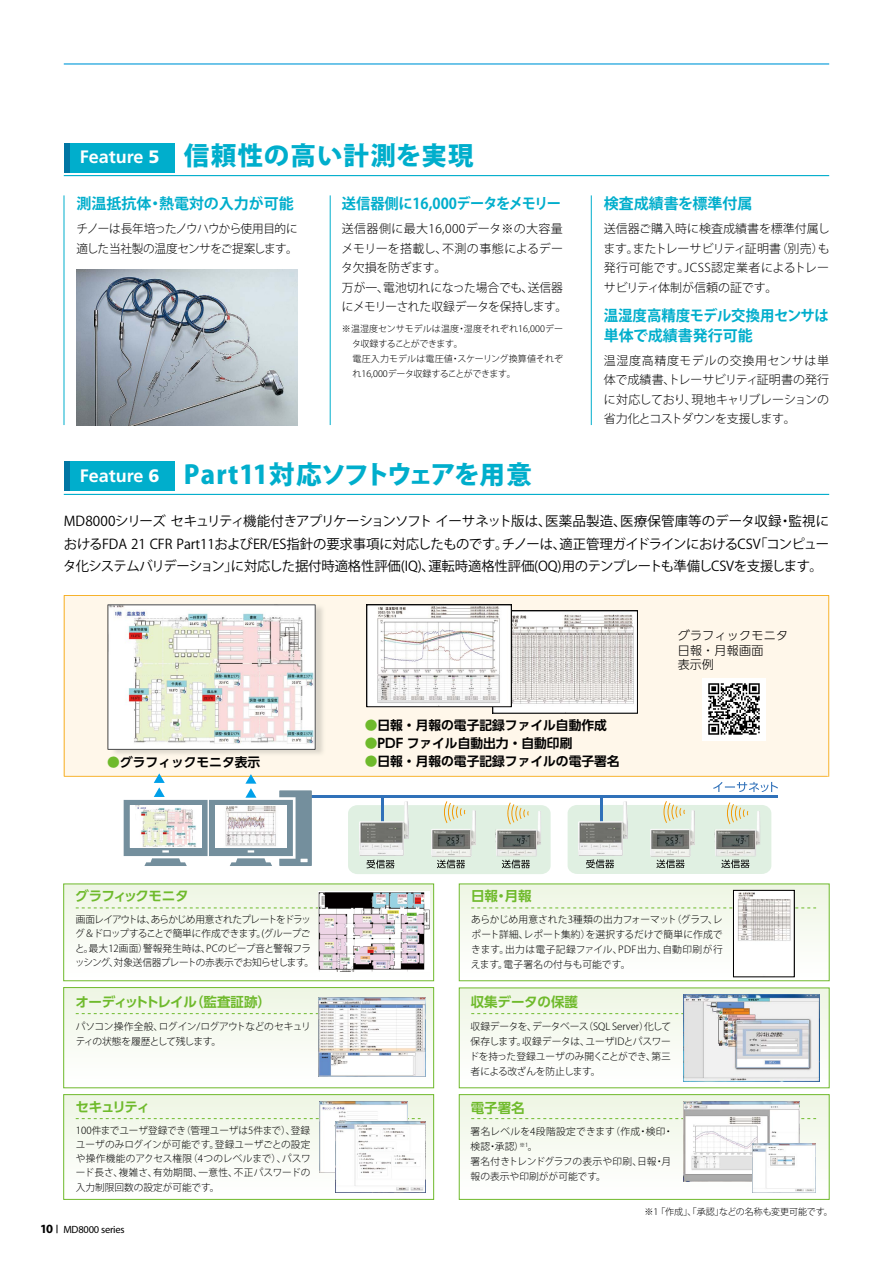
<style>
.page{position:relative;width:893px;height:1263px;background:#fff}
.page>*{position:absolute;margin:0;border:0;box-sizing:border-box;transform-origin:0 0}
.t1{font:800 25.5px "Koz Go Pr 6 N";letter-spacing:-.015em;color:#00aecc}
.t2{font:800 25.5px "Koz Go Pr 6 N";letter-spacing:.04em;color:#00aecc}
.t3{font:700 15px/19.5px "Koz Go Pr 6 N";color:#00aecc;scale:.96 1}
.t4{font:700 15px "Koz Go Pr 6 N";color:#00aecc}
.t5{font:700 15px "Koz Go Pr 6 N";letter-spacing:-.03em;color:#00aecc;scale:.95 1}
.t6{font:13.5px/22.5px "Koz Go Pr 6 N";letter-spacing:-.01em;color:#000;text-align:justify}
.t7{font:700 13.5px "UD Shin Go Pro De";letter-spacing:-.045em;color:#6fba2c}
.t8{font:700 13.5px "UD Shin Go Pro De";letter-spacing:-.02em;color:#6fba2c}
.t9{font:700 13.5px "UD Shin Go Pro De";letter-spacing:-.05em;color:#6fba2c}
.t10{font:700 13.5px "UD Shin Go Pro De";color:#6fba2c}
.t11{font:700 12.75px "UD Shin Go Pro De";color:#000}
.t12{font:300 12px/19.5px "Koz Go Pr 6 N";letter-spacing:-.02em;color:#000;text-align:justify}
.t13{font:300 12px/19.5px "Koz Go Pr 6 N";color:#000}
.t14{font:300 12px/19.5px "Koz Go Pr 6 N";letter-spacing:-.04em;color:#000}
.t15{font:300 12px/14.4px "UD Shin Go Pro";letter-spacing:.025em;color:#000}
.t16{font:10.5px "Myriad Pro";letter-spacing:-.02em;color:#000}
.t17{font:300 9.75px/15px "Koz Go Pr 6 N";letter-spacing:-.01em;color:#000;text-align:justify}
.t18{font:300 9.75px/14.2px "Koz Go Pr 6 N";letter-spacing:-.045em;color:#000}
.t19{font:300 9px/15px "Koz Go Pr 6 N";color:#000}
.t20{font:300 9px "Koz Go Pro";color:#000}
.s1{font-family:"Frutiger LT Std";font-weight:700;font-size:18px;color:#fff}
.s2{font-family:"Frutiger LT Std";font-weight:900;font-size:18px;color:#fff}
.s3{color:#6fba2c}
.s4{font-weight:700;font-size:12.6px}
</style>
<div class="page">
<div style="left:64px;top:143px;width:110px;height:29px;background:#00aecc"></div>
<div style="left:64px;top:143px;width:6px;height:29px;background:#0076a3"></div>
<hr style="left:64px;top:175px;width:765px;height:1px;background:#00aecc">
<div style="left:64px;top:461px;width:110px;height:30px;background:#00aecc"></div>
<div style="left:64px;top:461px;width:6px;height:30px;background:#0076a3"></div>
<hr style="left:64px;top:494px;width:765px;height:1px;background:#00aecc">
<hr style="left:64px;top:63px;width:765px;height:2px;background:#0099d9">
<div style="left:64px;top:884px;width:370px;height:97px;background:linear-gradient(to bottom,#ecf5e1,#fff)"></div>
<div style="left:64px;top:883px;width:370px;height:98px;border:1px solid #6fba2c"></div>
<div style="left:459px;top:1094px;width:370px;height:105px;background:linear-gradient(to bottom,#eef5e3,#fefeff)"></div>
<div style="left:459px;top:1094px;width:370px;height:106px;border:1px solid #6fba2c"></div>
<div style="left:64px;top:987px;width:370px;height:101px;background:linear-gradient(to right,#f7faf1,#f7fbf3)"></div>
<svg style="left:76px;top:1013px;width:242px;height:1px"></svg>
<div style="left:64px;top:987px;width:370px;height:101px;border:1px solid #6fba2c"></div>
<svg style="left:461px;top:989px;width:366px;height:93px"></svg>
<svg style="left:471px;top:1013px;width:212px;height:1px"></svg>
<img style="left:318px;top:997px;width:107px;height:79px">
<div style="left:64px;top:1094px;width:370px;height:105px;background:linear-gradient(to bottom,#eff6e4,#fdfdfe)"></div>
<svg style="left:76px;top:1118px;width:345px;height:1px"></svg>
<div style="left:64px;top:1094px;width:370px;height:106px;border:1px solid #6fba2c"></div>
<svg style="left:76px;top:907px;width:242px;height:1px"></svg>
<svg style="left:471px;top:1118px;width:345px;height:1px"></svg>
<img style="left:683px;top:995px;width:136px;height:86px">
<img style="left:684px;top:1101px;width:115px;height:80px">
<img style="left:753px;top:1143px;width:63px;height:49px">
<img style="left:320px;top:1102px;width:87px;height:71px">
<img style="left:335px;top:1121px;width:90px;height:71px">
<img style="left:318px;top:892px;width:111px;height:80px">
<div style="left:459px;top:884px;width:370px;height:97px;background:linear-gradient(to bottom,#eef5e4,#fff)"></div>
<div style="left:459px;top:883px;width:370px;height:98px;border:1px solid #6fba2c"></div>
<div style="left:64px;top:595px;width:765px;height:182px;background:#fff7ea"></div>
<hr style="left:302px;top:795px;width:476px;height:2px;background:#3071b9">
<svg style="left:348px;top:797px;width:203px;height:77px;background:#d8e6dc"></svg>
<img style="left:109px;top:602px;width:219px;height:157px">
<svg style="left:108px;top:604px;width:207px;height:146px"></svg>
<img style="left:702px;top:677px;width:64px;height:64px">
<svg style="left:568px;top:782px;width:210px;height:92px"></svg>
<hr style="left:600px;top:796px;width:2px;height:34px;background:#3071b9">
<svg style="left:124px;top:773px;width:188px;height:93px"></svg>
<svg style="left:367px;top:605px;width:270px;height:108px"></svg>
<div style="left:366px;top:604px;width:146px;height:103px;border:1px solid #000"></div>
<svg style="left:471px;top:890px;width:345px;height:87px"></svg>
<div style="left:733px;top:890px;width:62px;height:87px;border:1px solid #000"></div>
<img style="left:579px;top:801px;width:48px;height:55px">
<img style="left:431px;top:810px;width:45px;height:46px">
<img style="left:495px;top:809px;width:46px;height:47px">
<hr style="left:381px;top:796px;width:2px;height:34px;background:#3071b9">
<img style="left:359px;top:801px;width:49px;height:55px">
<img style="left:77px;top:269px;width:221px;height:156px">
<hr style="left:64px;top:195px;width:1px;height:230px;background:#00aecc">
<hr style="left:330px;top:195px;width:1px;height:230px;background:#00aecc">
<hr style="left:591px;top:195px;width:1px;height:230px;background:#00aecc">
<h1 class="t2" style="left:80px;top:141px;width:395px"><span class="s1">Feature</span> <span class="s2">5</span> 信頼性の高い計測を実現</h1>
<h2 class="t4" style="left:77px;top:195px;width:219px">測温抵抗体・熱電対の入力が可能</h2>
<p class="t14" style="left:76px;top:219px;width:223px">チノーは長年培ったノウハウから使用目的に適した当社製の温度センサをご提案します。</p>
<h2 class="t5" style="left:342px;top:195px;width:232px">送信器側に16,000データをメモリー</h2>
<p class="t13" style="left:341px;top:219px;width:228px">送信器側に最大16,000データ※の大容量メモリーを搭載し、不測の事態によるデータ欠損を防ぎます。<br>万が一、電池切れになった場合でも、送信器にメモリーされた収録データを保持します。</p>
<p class="t19" style="left:352px;top:322px;width:213px;text-indent:-10px">※温湿度センサモデルは温度・湿度それぞれ16,000データ収録することができます。<br>電圧入力モデルは電圧値・スケーリング換算値それぞれ16,000データ収録することができます。</p>
<h1 class="t1" style="left:80px;top:460px;width:454px"><span class="s1">Feature</span> <span class="s2">6</span> Part11対応ソフトウェアを用意</h1>
<h2 class="t4" style="left:604px;top:195px;width:150px">検査成績書を標準付属</h2>
<p class="t12" style="left:603px;top:219px;width:228px">送信器ご購入時に検査成績書を標準付属します。またトレーサビリティ証明書（別売）も発行可能です。JCSS認定業者によるトレーサビリティ体制が信頼の証です。</p>
<h2 class="t3" style="left:604px;top:306px;width:236px">温湿度高精度モデル交換用センサは単体で成績書発行可能</h2>
<p class="t12" style="left:604px;top:351px;width:227px">温湿度高精度モデルの交換用センサは単体で成績書、トレーサビリティ証明書の発行に対応しており、現地キャリブレーションの省力化とコストダウンを支援します。</p>
<h3 class="t6" style="left:63px;top:510px;width:768px">MD8000シリーズ セキュリティ機能付きアプリケーションソフト イーサネット版は、医薬品製造、医療保管庫等のデータ収録・監視におけるFDA 21 CFR Part11およびER/ES指針の要求事項に対応したものです。チノーは、適正管理ガイドラインにおけるCSV「コンピュータ化システムバリデーション」に対応した据付時適格性評価(IQ)、運転時適格性評価(OQ)用のテンプレートも準備しCSVを支援します。</h3>
<h3 class="t11" style="left:107px;top:752px;width:155px"><span class="s3">●</span>グラフィックモニタ表示</h3>
<h3 class="t9" style="left:75px;top:885px;width:115px">グラフィックモニタ</h3>
<p class="t18" style="left:75px;top:912px;width:240px">画面レイアウトは、あらかじめ用意されたプレートをドラッグ＆ドロップすることで簡単に作成できます。(グループごと。最大12画面）警報発生時は、PCのビープ音と警報フラッシング、対象送信器プレートの赤表示でお知らせします。</p>
<h3 class="t11" style="left:365px;top:714px;width:244px"><span class="s3">●</span>日報・月報の電子記録ファイル自動作成</h3>
<h3 class="t11" style="left:365px;top:732px;width:209px"><span class="s3">●</span>PDF ファイル自動出力・自動印刷</h3>
<h3 class="t11" style="left:365px;top:750px;width:256px"><span class="s3">●</span>日報・月報の電子記録ファイルの電子署名</h3>
<h3 class="t8" style="left:471px;top:885px;width:62px">日報・月報</h3>
<p class="t15" style="left:678px;top:628px;width:112px">グラフィックモニタ日報・月報画面<br>表示例</p>
<p class="t17" style="left:471px;top:912px;width:253px">あらかじめ用意された3種類の出力フォーマット（グラフ、レポート詳細、レポート集約）を選択するだけで簡単に作成できます。出力は電子記録ファイル、PDF出力、自動印刷が行えます。電子署名の付与も可能です。</p>
<h3 class="t7" style="left:75px;top:991px;width:197px">オーディットトレイル（監査証跡）</h3>
<h3 class="t10" style="left:471px;top:991px;width:109px">収集データの保護</h3>
<p class="t17" style="left:469px;top:1019px;width:203px">収録データを、データベース（SQL Server）化して保存します。収録データは、ユーザIDとパスワードを持った登録ユーザのみ開くことができ、第三者による改ざんを防止します。</p>
<p class="t18" style="left:76px;top:1019px;width:237px;line-height:15px">パソコン操作全般、ログイン/ログアウトなどのセキュリティの状態を履歴として残します。</p>
<h3 class="t8" style="left:76px;top:1096px;width:76px">セキュリティ</h3>
<h3 class="t8" style="left:471px;top:1096px;width:55px">電子署名</h3>
<p class="t17" style="left:471px;top:1124px;width:204px;text-align:left">署名レベルを4段階設定できます（作成・検印・検認・承認）<sup>※1</sup>。<br>署名付きトレンドグラフの表示や印刷、日報・月報の表示や印刷がが可能です。</p>
<p class="t20" style="left:645px;top:1205px;width:190px">※1 「作成」、「承認」などの名称も変更可能です。</p>
<p class="t17" style="left:76px;top:1123px;width:237px;line-height:14.2px">100件までユーザ登録でき（管理ユーザは5件まで）、登録ユーザのみログインが可能です。登録ユーザごとの設定や操作機能のアクセス権限（4つのレベルまで）、パスワード長さ、複雑さ、有効期間、一意性、不正パスワードの入力制限回数の設定が可能です。</p>
<p class="t16" style="left:40px;top:1222px;width:86px"><span class="s4">10</span> MD8000 series</p>
</div>
